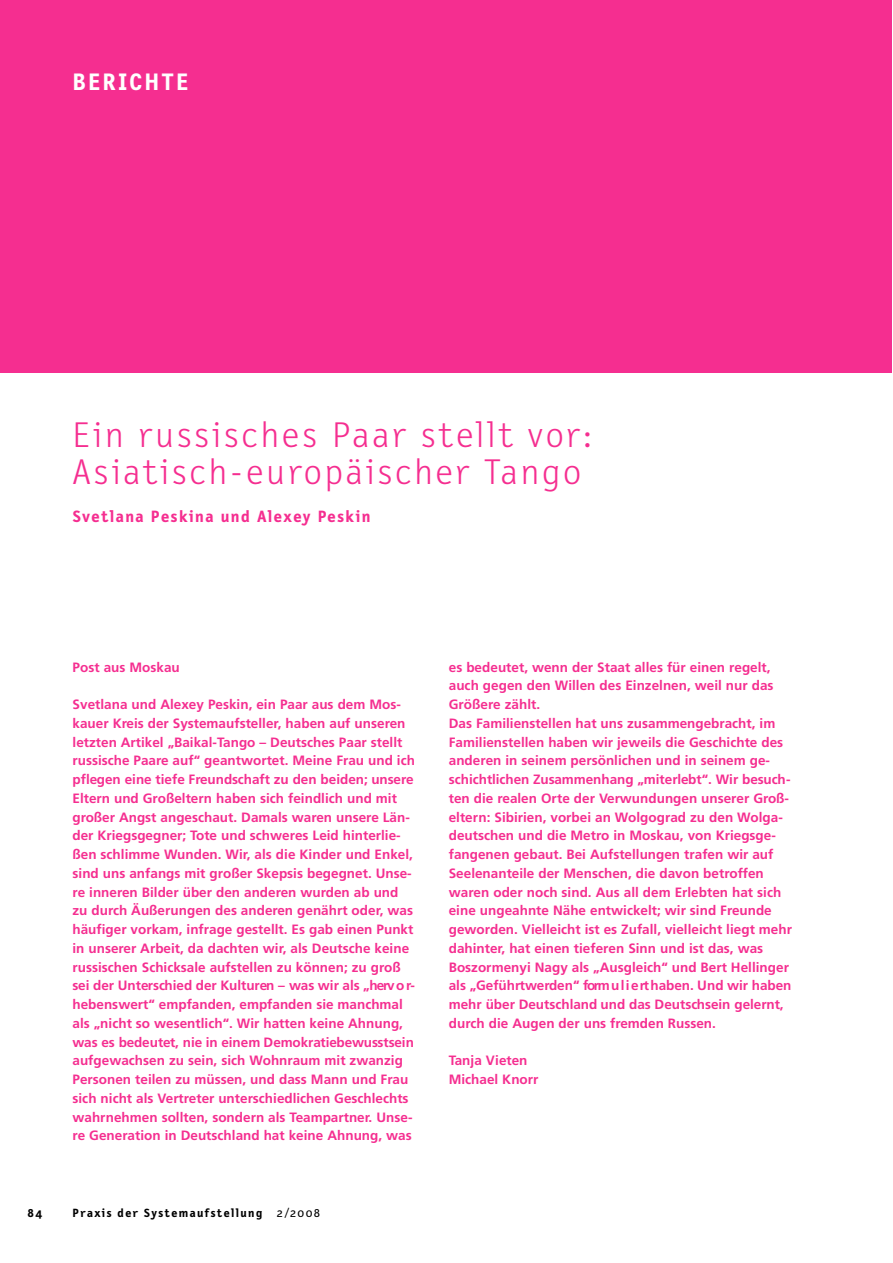
<style>
.page{position:relative;width:893px;height:1263px;background:#fff}
.page>*{position:absolute;margin:0;border:0;box-sizing:border-box;transform-origin:0 0}
.t1{font:300 36px/37.5px "Letter Gothic Text";letter-spacing:.08em;color:#f52e90;scale:1.05 1}
.t2{font:700 24px "Letter Gothic Text";color:#fff;scale:1.05 1}
.t3{font:700 16.5px "Letter Gothic Text";letter-spacing:.085em;color:#f52e90;scale:1.05 1}
.t4{font:700 13.5px/18.8px "Frutiger";color:#f52e90}
.t5{font:700 12px "Letter Gothic Text";letter-spacing:.115em;color:#000;scale:1.05 1}
.s1{font-weight:400}
</style>
<div class="page">
<div style="left:0;top:0;width:892px;height:372px;background:#f52e90"></div>
<h2 class="t2" style="left:73px;top:72px;width:112px">B E R I C H T E</h2>
<h1 class="t1" style="left:73px;top:419px;width:496px">Ein russi sc h es Paar stellt vor :<br>Asi ati sc h -e u ro päi sc h er Ta n g o</h1>
<p class="t3" style="left:73px;top:509px;width:285px">Svetlana Peskina und Alexey Pes k i n</p>
<p class="t4" style="left:73px;top:659px;width:109px">Post aus Moskau</p>
<p class="t4" style="left:72px;top:696px;width:344px">Svetlana und Alexey Peskin, ein Paar aus dem Mos&shy;kauer Kreis der Systemaufsteller, haben auf unseren letzten Artikel „Baikal-Tango – Deutsches Paar stellt russische Paare auf“ geantwortet. Meine Frau und ich pflegen eine tiefe Freundschaft zu den beiden; unsere Eltern und Großeltern haben sich feindlich und mit großer Angst angeschaut. Damals waren unsere Län&shy;der Kriegsgegner; Tote und schweres Leid hinterlie&shy;ßen schlimme Wunden. Wir, als die Kinder und Enkel, sind uns anfangs mit großer Skepsis begegnet. Unse&shy;re inneren Bilder über den anderen wurden ab und zu durch Äußerungen des anderen genährt oder, was häufiger vorkam, infrage gestellt. Es gab einen Punkt in unserer Arbeit, da dachten wir, als Deutsche keine russischen Schicksale aufstellen zu können; zu groß sei der Unterschied der Kulturen – was wir als „herv o r&shy;hebenswert“ empfanden, empfanden sie manchmal als „nicht so wesentlich“. Wir hatten keine Ahnung, was es bedeutet, nie in einem Demokratiebewusstsein aufgewachsen zu sein, sich Wohnraum mit zwanzig Personen teilen zu müssen, und dass Mann und Frau sich nicht als Vertreter unterschiedlichen Geschlechts wahrnehmen sollten, sondern als Teampartner. Unse&shy;re Generation in Deutschland hat keine Ahnung, was</p>
<p class="t5" style="left:28px;top:1208px;width:15px">8 4</p>
<p class="t5" style="left:73px;top:1208px;width:237px">Praxis der System a u f stel l u n g <span class="s1">2/2 008</span></p>
<p class="t4" style="left:449px;top:659px;width:345px">es bedeutet, wenn der Staat alles für einen regelt, auch gegen den Willen des Einzelnen, weil nur das Größere zählt.<br>Das Familienstellen hat uns zusammengebracht, im Familienstellen haben wir jeweils die Geschichte des anderen in seinem persönlichen und in seinem ge&shy;schichtlichen Zusammenhang „miterlebt“. Wir besuch&shy;ten die realen Orte der Verwundungen unserer Groß&shy;eltern: Sibirien, vorbei an Wolgograd zu den Wolga&shy;deutschen und die Metro in Moskau, von Kriegsge&shy;fangenen gebaut. Bei Aufstellungen trafen wir auf Seelenanteile der Menschen, die davon betroffen waren oder noch sind. Aus all dem Erlebten hat sich eine ungeahnte Nähe entwickelt; wir sind Freunde geworden. Vielleicht ist es Zufall, vielleicht liegt mehr dahinter, hat einen tieferen Sinn und ist das, was Boszormenyi Nagy als „Ausgleich“ und Bert Hellinger als „Geführtw e rden“ form u l i e rt haben. Und wir haben mehr über Deutschland und das Deutschsein gelern t, durch die Augen der uns fremden Russen.</p>
<p class="t4" style="left:449px;top:1052px;width:91px">Tanja Vieten<br>Michael Knorr</p>
</div>
